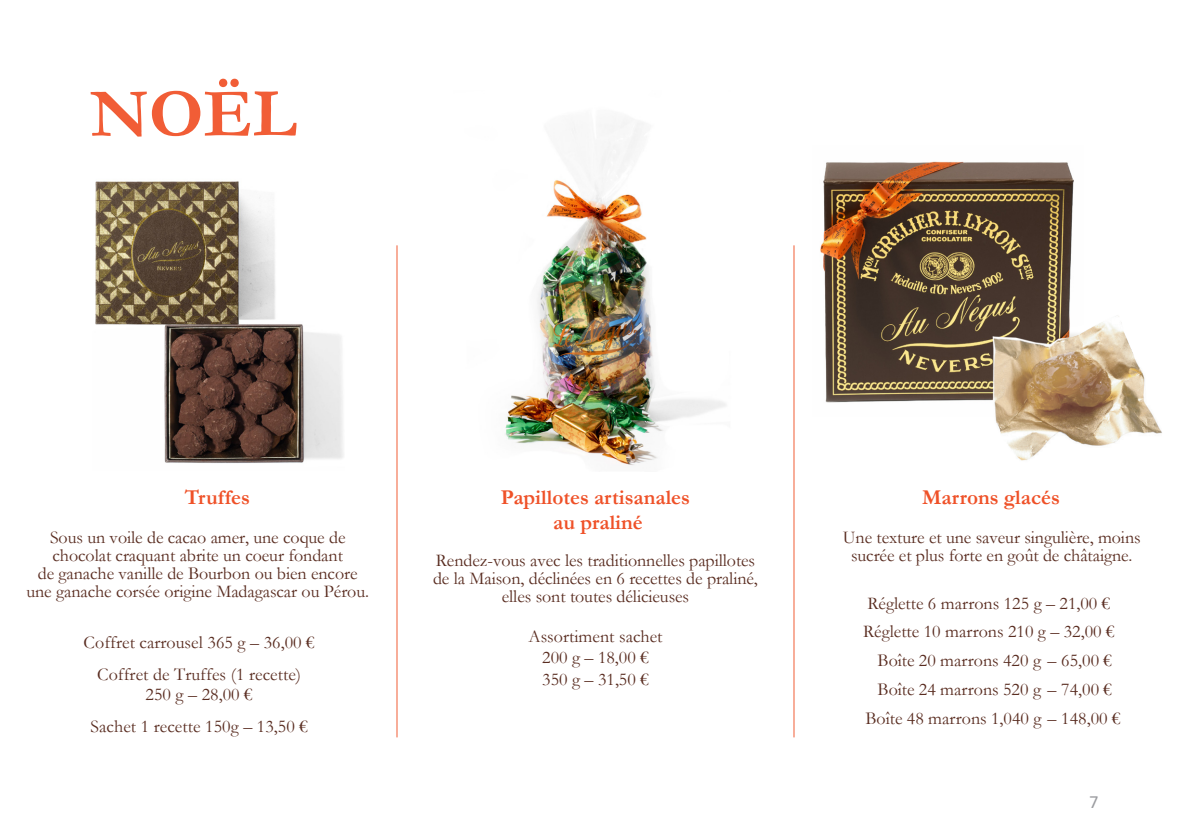
<style>
.page{position:relative;width:1191px;height:840px;background:#fff}
.page>*{position:absolute;margin:0;border:0;box-sizing:border-box;transform-origin:0 0}
.t1{font:700 69.2px "Garamond";color:#f15d36}
.t2{font:700 21.2px/25.4px "Garamond";color:#ef5128;text-align:center}
.t3{font:18.6px "Calibri";color:#9b9ca0}
.t4{font:18px/18px "Garamond";letter-spacing:-.005em;color:#592c20;text-align:center}
</style>
<div class="page">
<img style="left:820px;top:161px;width:254px;height:242px">
<img style="left:504px;top:120px;width:222px;height:347px">
<img style="left:95px;top:181px;width:249px;height:282px">
<img style="left:977px;top:309px;width:185px;height:152px">
<hr style="left:793px;top:245px;width:1px;height:492px;background:#f15d36">
<hr style="left:396px;top:245px;width:1px;height:492px;background:#f15d36">
<h1 class="t1" style="left:90px;top:67px;width:208px">NOËL</h1>
<p class="t2" style="left:922px;top:484px;width:139px">Marrons glacés</p>
<p class="t2" style="left:501px;top:484px;width:191px">Papillotes artisanales au praliné</p>
<p class="t2" style="left:185px;top:484px;width:67px">Truffes</p>
<p class="t4" style="left:26px;top:527px;width:344px">Sous un voile de cacao amer, une coque de chocolat craquant abrite un coeur fondant<br>de ganache vanille de Bourbon ou bien encore une ganache corsée origine Madagascar ou Pérou.</p>
<p class="t4" style="left:843px;top:528px;width:299px">Une texture et une saveur singulière, moins sucrée et plus forte en goût de châtaigne.</p>
<p class="t4" style="left:433px;top:550px;width:326px">Rendez-vous avec les traditionnelles papillotes de la Maison, déclinées en 6 recettes de praliné, elles sont toutes délicieuses</p>
<p class="t4" style="left:863px;top:587px;width:259px;line-height:29px">Réglette 6 marrons 125 g – 21,00 €<br>Réglette 10 marrons 210 g – 32,00 €<br>Boîte 20 marrons 420 g – 65,00 €<br>Boîte 24 marrons 520 g – 74,00 €<br>Boîte 48 marrons 1,040 g – 148,00 €</p>
<p class="t4" style="left:528px;top:624px;width:136px;line-height:21.6px">Assortiment sachet<br>200 g – 18,00 €<br>350 g – 31,50 €</p>
<p class="t4" style="left:84px;top:625px;width:232px;line-height:32px">Coffret carrousel 365 g – 36,00 €<br>Coffret de Truffes (1 recette)</p>
<p class="t4" style="left:91px;top:677px;width:219px;line-height:32px">250 g – 28,00 €<br>Sachet 1 recette 150g – 13,50 €</p>
<p class="t3" style="left:1089px;top:788px;width:11px">7</p>
</div>
